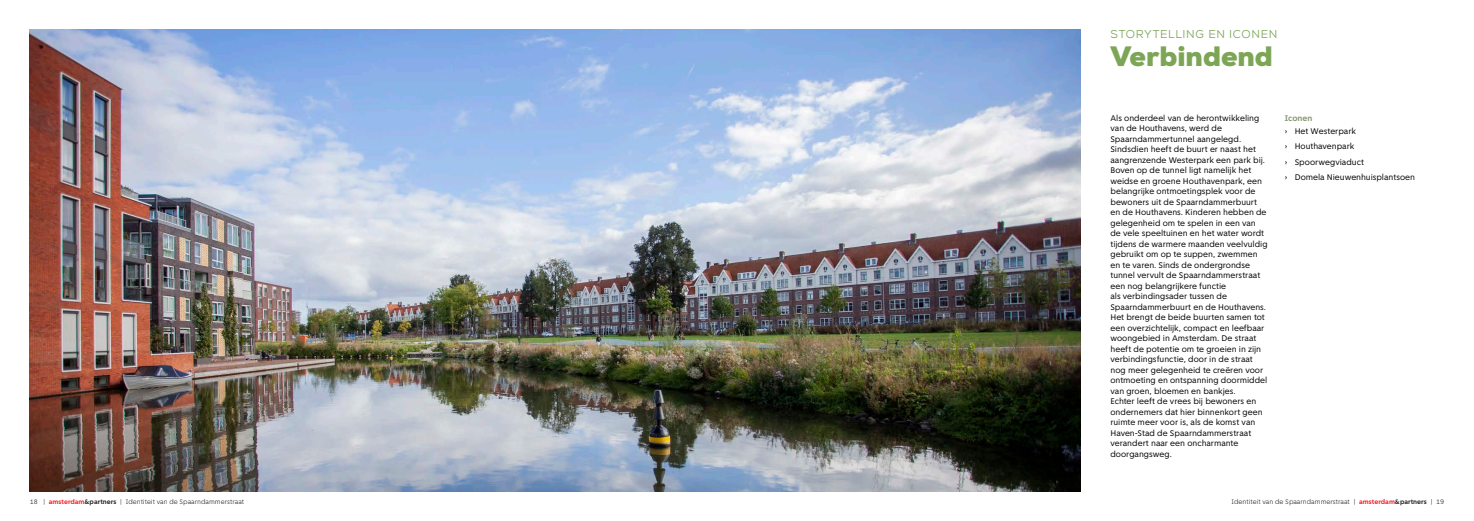
<style>
.page{position:relative;width:1474px;height:521px;background:#fff}
.page>*{position:absolute;margin:0;border:0;box-sizing:border-box;transform-origin:0 0}
.HEADER2{font:900 28px "Nexa";color:#7ca555}
.SUB2{font:11.38px "Nexa";letter-spacing:.06em;color:#7ca555}
.BODY{font:8.75px/10.5px "Amsterdam Sans";letter-spacing:-.005em;color:#000}
.BODY-2{font:700 8.75px "Amsterdam Sans";color:#879671}
.t1{font:300 7px "Amsterdam Sans";color:#231f20}
.s1{font-weight:700;color:#ee1d23}
.s2{font-weight:700}
.s3{font-size:6.91px}
</style>
<div class="page">
<img style="left:30px;top:30px;width:1050px;height:461px">
<p class="SUB2" style="left:1110px;top:27px;width:168px">STORYTELLING EN ICONEN</p>
<p class="HEADER2" style="left:1110px;top:39px;width:164px">Verbindend</p>
<p class="BODY" style="left:1110px;top:112px;width:159px">Als onderdeel van de herontwikkeling van de Houthavens, werd de Spaarndammertunnel aangelegd.<br>Sindsdien heeft de buurt er naast het aangrenzende Westerpark een park bij.<br>Boven op de tunnel ligt namelijk het weidse en groene Houthavenpark, een belangrijke ontmoetingsplek voor de bewoners uit de Spaarndammerbuurt en de Houthavens. Kinderen hebben de gelegenheid om te spelen in een van de vele speeltuinen en het water wordt tijdens de warmere maanden veelvuldig gebruikt om op te suppen, zwemmen en te varen. Sinds de ondergrondse tunnel vervult de Spaarndammerstraat een nog belangrijkere functie<br>als verbindingsader tussen de Spaarndammerbuurt en de Houthavens.<br>Het brengt de beide buurten samen tot een overzichtelijk, compact en leefbaar woongebied in Amsterdam. De straat heeft de potentie om te groeien in zijn verbindingsfunctie, door in de straat nog meer gelegenheid te creëren voor ontmoeting en ontspanning doormiddel van groen, bloemen en bankjes.<br>Echter leeft de vrees bij bewoners en ondernemers dat hier binnenkort geen ruimte meer voor is, als de komst van Haven-Stad de Spaarndammerstraat verandert naar een oncharmante doorgangsweg.</p>
<p class="BODY-2" style="left:1284px;top:113px;width:29px">Iconen</p>
<p class="BODY" style="left:1284px;top:125px;width:73px">› Het Westerpark</p>
<p class="BODY" style="left:1284px;top:141px;width:71px">› Houthavenpark</p>
<p class="BODY" style="left:1284px;top:156px;width:81px">› Spoorwegviaduct</p>
<p class="BODY" style="left:1284px;top:172px;width:132px">› Domela Nieuwenhuisplantsoen</p>
<p class="t1" style="left:30px;top:497px;width:216px">18 | <span class="s1">amsterdam</span><span class="s2">&amp;partners</span> <span class="s3">|</span> Identiteit van de Spaarndammerstraat</p>
<p class="t1" style="left:1231px;top:497px;width:214px">Identiteit van de Spaarndammerstraat | <span class="s1">amsterdam</span><span class="s2">&amp;partners</span> | 19</p>
</div>
